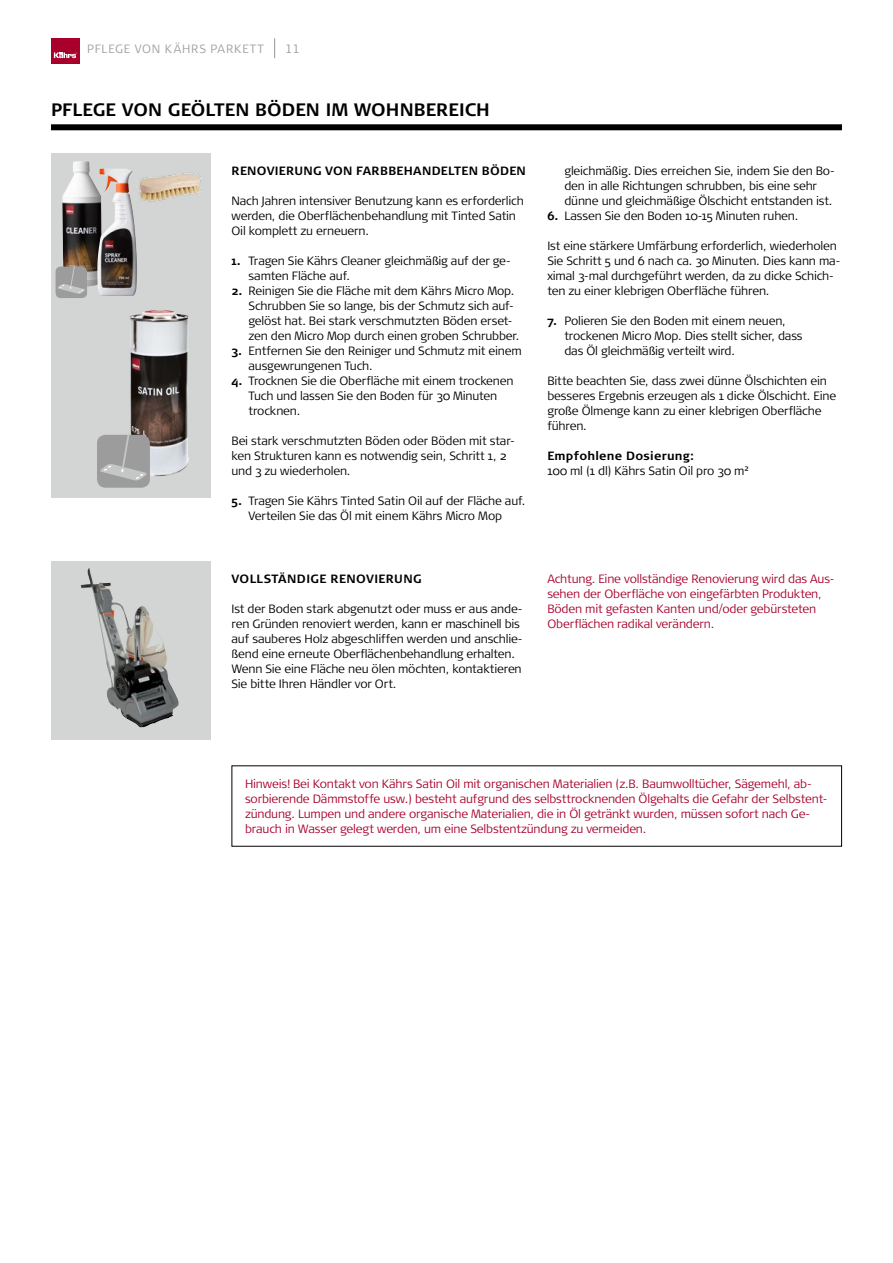
<style>
.page{position:relative;width:893px;height:1263px;background:#fff}
.page>*{position:absolute;margin:0;border:0;box-sizing:border-box;transform-origin:0 0}
.t1{font:700 18px "Signa Pro";letter-spacing:.005em;color:#000}
.t2{font:300 12px/15px "Signa Pro";letter-spacing:-.015em;color:#000}
.t3{font:300 12px/15px "Signa Pro";letter-spacing:-.015em;color:#a8002b}
.t4{font:700 12px "Signa Pro";letter-spacing:.02em;color:#000}
.t5{font:300 12px "Signa Pro";letter-spacing:.065em;color:#a0a1a1}
.s1{font-weight:700}
</style>
<div class="page">
<div style="left:51px;top:38px;width:29px;height:25px;background:#a8002b"></div>
<svg style="left:54px;top:52px;width:23px;height:6px"></svg>
<div style="left:51px;top:153px;width:159px;height:344px;background:#d3d4d4"></div>
<div style="left:51px;top:561px;width:159px;height:179px;background:#d3d4d4"></div>
<img style="left:129px;top:310px;width:60px;height:166px">
<div style="left:97px;top:435px;width:53px;height:53px;background:#9c9c9d;border-radius:9px"></div>
<svg style="left:100px;top:432px;width:47px;height:49px"></svg>
<img style="left:81px;top:568px;width:98px;height:159px">
<img style="left:62px;top:161px;width:35px;height:126px">
<img style="left:97px;top:168px;width:40px;height:128px">
<div style="left:56px;top:267px;width:31px;height:31px;background:#9c9c9d;border-radius:5px"></div>
<svg style="left:57px;top:265px;width:28px;height:29px"></svg>
<img style="left:139px;top:173px;width:62px;height:29px">
<svg style="left:274px;top:38px;width:1px;height:20px"></svg>
<div style="left:51px;top:124px;width:791px;height:6px;background:#000"></div>
<p class="t5" style="left:87px;top:42px;width:178px">PFLEGE VON KÄHRS PARKETT</p>
<p class="t5" style="left:285px;top:42px;width:16px">11</p>
<h1 class="t1" style="left:51px;top:99px;width:440px">PFLEGE VON GEÖLTEN BÖDEN IM WOHNBEREICH</h1>
<p class="t4" style="left:232px;top:164px;width:296px">RENOVIERUNG VON FARBBEHANDELTEN BÖDEN</p>
<p class="t2" style="left:231px;top:193px;width:294px">Nach Jahren intensiver Benutzung kann es erforderlich werden, die Oberflächenbehandlung mit Tinted Satin<br>Oil komplett zu erneuern.</p>
<p class="t2" style="left:249px;top:253px;width:264px;text-indent:-17px"><span class="s1">1.</span> Tragen Sie Kährs Cleaner gleichmäßig auf der ge&shy;samten Fläche auf.</p>
<p class="t2" style="left:249px;top:283px;width:273px;text-indent:-17px"><span class="s1">2.</span> Reinigen Sie die Fläche mit dem Kährs Micro Mop.<br>Schrubben Sie so lange, bis der Schmutz sich auf&shy;gelöst hat. Bei stark verschmutzten Böden erset&shy;zen den Micro Mop durch einen groben Schrubber.</p>
<p class="t2" style="left:249px;top:343px;width:275px;text-indent:-17px"><span class="s1">3.</span> Entfernen Sie den Reiniger und Schmutz mit einem ausgewrungenen Tuch.</p>
<p class="t2" style="left:249px;top:373px;width:267px;text-indent:-17px"><span class="s1">4.</span> Trocknen Sie die Oberfläche mit einem trockenen<br>Tuch und lassen Sie den Boden für 30 Minuten trocknen.</p>
<p class="t2" style="left:232px;top:433px;width:285px">Bei stark verschmutzten Böden oder Böden mit star&shy;ken Strukturen kann es notwendig sein, Schritt 1, 2 und 3 zu wiederholen.</p>
<p class="t2" style="left:232px;top:493px;width:296px;text-align:center"><span class="s1">5.</span> Tragen Sie Kährs Tinted Satin Oil auf der Fläche auf.<br>Verteilen Sie das Öl mit einem Kährs Micro Mop</p>
<p class="t4" style="left:232px;top:572px;width:192px">VOLLSTÄNDIGE RENOVIERUNG</p>
<p class="t2" style="left:231px;top:601px;width:293px">Ist der Boden stark abgenutzt oder muss er aus ande&shy;ren Gründen renoviert werden, kann er maschinell bis auf sauberes Holz abgeschliffen werden und anschlie&shy;ßend eine erneute Oberflächenbehandlung erhalten.<br>Wenn Sie eine Fläche neu ölen möchten, kontaktieren Sie bitte Ihren Händler vor Ort.</p>
<p class="t2" style="left:564px;top:163px;width:272px">gleichmäßig. Dies erreichen Sie, indem Sie den Bo&shy;den in alle Richtungen schrubben, bis eine sehr dünne und gleichmäßige Ölschicht entstanden ist.</p>
<p class="t2" style="left:547px;top:208px;width:253px"><span class="s1">6.</span> Lassen Sie den Boden 10-15 Minuten ruhen.</p>
<p class="t2" style="left:547px;top:238px;width:295px">Ist eine stärkere Umfärbung erforderlich, wiederholen Sie Schritt 5 und 6 nach ca. 30 Minuten. Dies kann ma&shy;ximal 3-mal durchgeführt werden, da zu dicke Schich&shy;ten zu einer klebrigen Oberfläche führen.</p>
<p class="t2" style="left:564px;top:313px;width:240px;text-indent:-17px"><span class="s1">7.</span> Polieren Sie den Boden mit einem neuen, trockenen Micro Mop. Dies stellt sicher, dass das Öl gleichmäßig verteilt wird.</p>
<p class="t2" style="left:547px;top:373px;width:290px">Bitte beachten Sie, dass zwei dünne Ölschichten ein besseres Ergebnis erzeugen als 1 dicke Ölschicht. Eine große Ölmenge kann zu einer klebrigen Oberfläche führen.</p>
<p class="t4" style="left:547px;top:449px;width:148px">Empfohlene Dosierung:</p>
<p class="t2" style="left:547px;top:463px;width:203px">100 ml (1 dl) Kährs Satin Oil pro 30 m²</p>
<p class="t3" style="left:547px;top:571px;width:289px">Achtung. Eine vollständige Renovierung wird das Aus&shy;sehen der Oberfläche von eingefärbten Produkten, Böden mit gefasten Kanten und/oder gebürsteten Oberflächen radikal verändern.</p>
<p class="t3" style="left:245px;top:776px;width:584px">Hinweis! Bei Kontakt von Kährs Satin Oil mit organischen Materialien (z.B. Baumwolltücher, Sägemehl, ab&shy;sorbierende Dämmstoffe usw.) besteht aufgrund des selbsttrocknenden Ölgehalts die Gefahr der Selbstent&shy;zündung. Lumpen und andere organische Materialien, die in Öl getränkt wurden, müssen sofort nach Ge&shy;brauch in Wasser gelegt werden, um eine Selbstentzündung zu vermeiden.</p>
</div>
